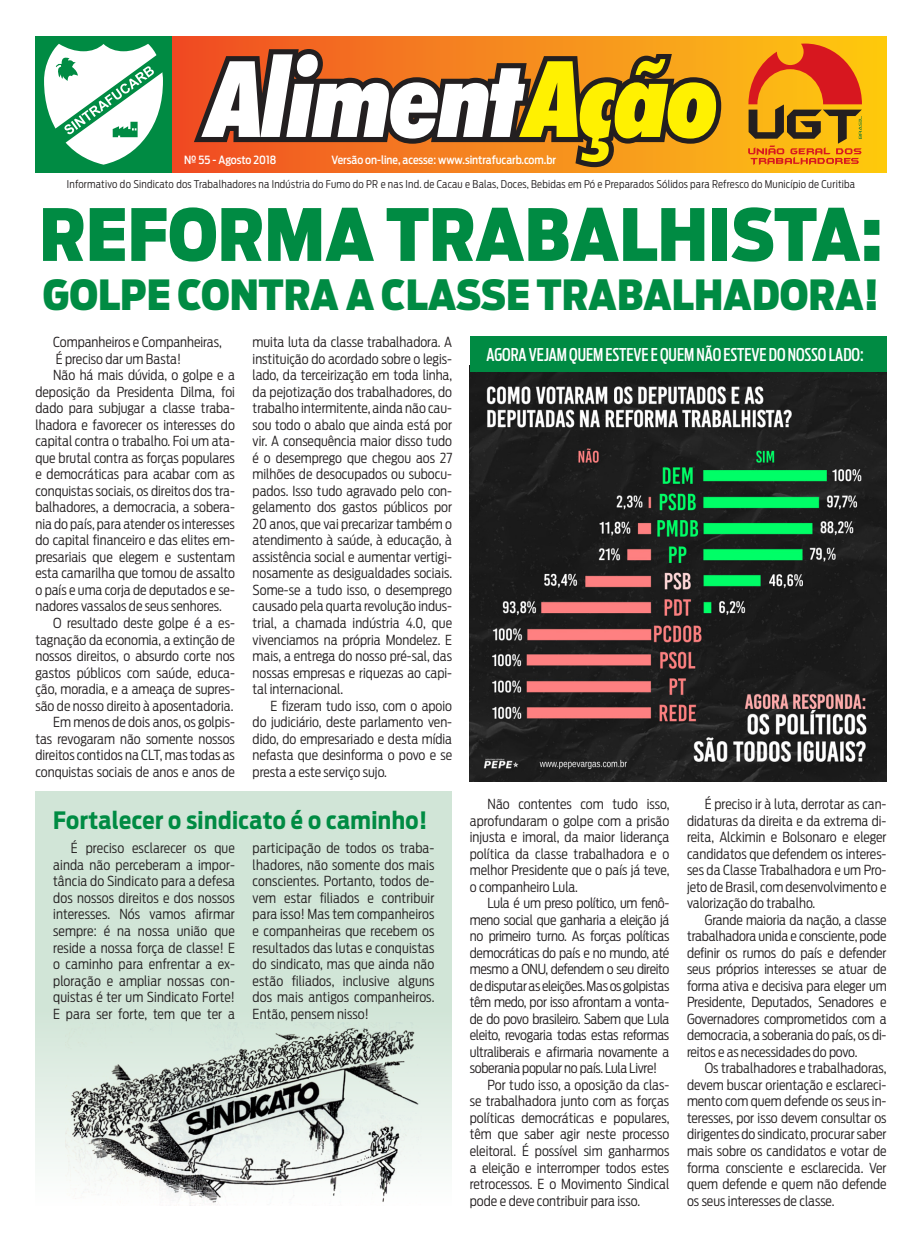
<style>
.page{position:relative;width:922px;height:1241px;background:#fff}
.page>*{position:absolute;margin:0;border:0;box-sizing:border-box;transform-origin:0 0}
.titulo{font:900 71.25px "Antenna Cond";color:#008b43}
.titulo-2{font:900 41.25px "Antenna Cond";color:#008b43}
.titulo-3{font:700 23.75px "Antenna Cond";letter-spacing:.02em;color:#008b43}
.titulo-4{font:500 17.5px "Antenna Extra Cond";color:#fff}
.texto{font:300 13.75px/16.5px "Antenna Cond";color:#231f20;text-align:justify}
.texto-2{font:500 11.25px "Antenna Cond";color:#fff}
.texto-3{font:300 10.62px "Antenna Cond";letter-spacing:.02em;color:#231f20}
</style>
<div class="page">
<div style="left:35px;top:790px;width:417px;height:415px;background:#d1e5d7"></div>
<svg style="left:171px;top:36px;width:714px;height:136px;background:#f5901a"></svg>
<svg style="left:194px;top:49px;width:527px;height:118px;background:#e2751f"></svg>
<svg style="left:201px;top:54px;width:515px;height:108px"></svg>
<div style="left:35px;top:36px;width:136px;height:136px;background:#008b43"></div>
<svg style="left:44px;top:44px;width:119px;height:121px"></svg>
<svg style="left:748px;top:44px;width:113px;height:121px;background:#d67917"></svg>
<img style="left:469px;top:372px;width:417px;height:409px">
<div style="left:469px;top:336px;width:417px;height:36px;background:#008b43"></div>
<img style="left:65px;top:1028px;width:356px;height:177px">
<p class="texto-2" style="left:184px;top:153px;width:94px">Nº 55 - Agosto 2018</p>
<p class="texto-2" style="left:331px;top:153px;width:226px">Versão on-line, acesse: www.sintrafucarb.com.br</p>
<p class="texto-3" style="left:67px;top:177px;width:789px">Informativo do Sindicato dos Trabalhadores na Indústria do Fumo do PR e nas Ind. de Cacau e Balas, Doces, Bebidas em Pó e Preparados Sólidos para Refresco do Município de Curitiba</p>
<p class="titulo" style="left:39px;top:192px;width:844px">REFORMA TRABALHISTA:</p>
<p class="titulo-2" style="left:43px;top:271px;width:837px">GOLPE CONTRA A CLASSE TRABALHADORA!</p>
<p class="texto" style="left:53px;top:334px;width:170px">Companheiros e Companheiras,</p>
<p class="texto" style="left:56px;top:350px;width:127px">É preciso dar um Basta!</p>
<p class="texto" style="left:35px;top:367px;width:201px;text-indent:18px">Não há mais dúvida, o golpe e a deposição da Presidenta Dilma, foi dado para subjugar a classe traba&shy;lhadora e favorecer os interesses do capital contra o trabalho. Foi um ata&shy;que brutal contra as forças populares e democráticas para acabar com as conquistas sociais, os direitos dos tra&shy;balhadores, a democracia, a sobera&shy;nia do país, para atender os interesses do capital financeiro e das elites em&shy;presariais que elegem e sustentam esta camarilha que tomou de assalto o país e uma corja de deputados e se&shy;nadores vassalos de seus senhores.</p>
<p class="texto" style="left:35px;top:614px;width:201px;text-indent:18px">O resultado deste golpe é a es&shy;tagnação da economia, a extinção de nossos direitos, o absurdo corte nos gastos públicos com saúde, educa&shy;ção, moradia, e a ameaça de supres&shy;são de nosso direito à aposentadoria.</p>
<p class="texto" style="left:35px;top:713px;width:201px;text-indent:18px">Em menos de dois anos, os golpis&shy;tas revogaram não somente nossos direitos contidos na CLT, mas todas as conquistas sociais de anos e anos de</p>
<p class="texto" style="left:252px;top:334px;width:201px">muita luta da classe trabalhadora. A instituição do acordado sobre o legis&shy;lado, da terceirização em toda linha, da pejotização dos trabalhadores, do trabalho intermitente, ainda não cau&shy;sou todo o abalo que ainda está por vir. A consequência maior disso tudo é o desemprego que chegou aos 27 milhões de desocupados ou subocu&shy;pados. Isso tudo agravado pelo con&shy;gelamento dos gastos públicos por 20 anos, que vai precarizar também o atendimento à saúde, à educação, à assistência social e aumentar vertigi&shy;nosamente as desigualdades sociais.<br>Some-se a tudo isso, o desemprego causado pela quarta revolução indus&shy;trial, a chamada indústria 4.0, que vivenciamos na própria Mondelez. E mais, a entrega do nosso pré-sal, das nossas empresas e riquezas ao capi&shy;tal internacional.</p>
<p class="texto" style="left:252px;top:697px;width:201px;text-indent:18px">E fizeram tudo isso, com o apoio do judiciário, deste parlamento ven&shy;dido, do empresariado e desta mídia nefasta que desinforma o povo e se presta a este serviço sujo.</p>
<p class="titulo-3" style="left:53px;top:805px;width:375px">Fortalecer o sindicato é o caminho!</p>
<p class="texto" style="left:53px;top:840px;width:183px;text-indent:18px">É preciso esclarecer os que ainda não perceberam a impor&shy;tância do Sindicato para a defesa dos nossos direitos e dos nossos interesses. Nós vamos afirmar sempre: é na nossa união que reside a nossa força de classe! E o caminho para enfrentar a ex&shy;ploração e ampliar nossas con&shy;quistas é ter um Sindicato Forte!<br>E para ser forte, tem que ter a</p>
<p class="texto" style="left:252px;top:840px;width:183px">participação de todos os traba&shy;lhadores, não somente dos mais conscientes. Portanto, todos de&shy;vem estar filiados e contribuir para isso! Mas tem companheiros e companheiras que recebem os resultados das lutas e conquistas do sindicato, mas que ainda não estão filiados, inclusive alguns dos mais antigos companheiros.<br>Então, pensem nisso!</p>
<p class="titulo-4" style="left:486px;top:344px;width:378px">AGORA VEJAM QUEM ESTEVE E QUEM NÃO ESTEVE DO NOSSO LADO:</p>
<p class="texto" style="left:687px;top:796px;width:201px;text-indent:18px">É preciso ir à luta, derrotar as can&shy;didaturas da direita e da extrema di&shy;reita, Alckimin e Bolsonaro e eleger candidatos que defendem os interes&shy;ses da Classe Trabalhadora e um Pro&shy;jeto de Brasil, com desenvolvimento e valorização do trabalho.</p>
<p class="texto" style="left:687px;top:911px;width:201px;text-indent:18px">Grande maioria da nação, a classe trabalhadora unida e consciente, pode definir os rumos do país e defender seus próprios interesses se atuar de forma ativa e decisiva para eleger um Presidente, Deputados, Senadores e Governadores comprometidos com a democracia, a soberania do país, os di&shy;reitos e as necessidades do povo.</p>
<p class="texto" style="left:687px;top:1060px;width:201px;text-indent:18px">Os trabalhadores e trabalhadoras, devem buscar orientação e esclareci&shy;mento com quem defende os seus in&shy;teresses, por isso devem consultar os dirigentes do sindicato, procurar saber mais sobre os candidatos e votar de forma consciente e esclarecida. Ver quem defende e quem não defende os seus interesses de classe.</p>
<p class="texto" style="left:469px;top:796px;width:201px;text-indent:18px">Não contentes com tudo isso, aprofundaram o golpe com a prisão injusta e imoral, da maior liderança política da classe trabalhadora e o melhor Presidente que o país já teve, o companheiro Lula.</p>
<p class="texto" style="left:469px;top:895px;width:201px;text-indent:18px">Lula é um preso político, um fenô&shy;meno social que ganharia a eleição já no primeiro turno. As forças políticas democráticas do país e no mundo, até mesmo a ONU, defendem o seu direito de disputar as eleições. Mas os golpistas têm medo, por isso afrontam a vonta&shy;de do povo brasileiro. Sabem que Lula eleito, revogaria todas estas reformas ultraliberais e afirmaria novamente a soberania popular no país. Lula Livre!</p>
<p class="texto" style="left:469px;top:1076px;width:201px;text-indent:18px">Por tudo isso, a oposição da clas&shy;se trabalhadora junto com as forças políticas democráticas e populares, têm que saber agir neste processo eleitoral. É possível sim ganharmos a eleição e interromper todos estes retrocessos. E o Movimento Sindical pode e deve contribuir para isso.</p>
</div>
